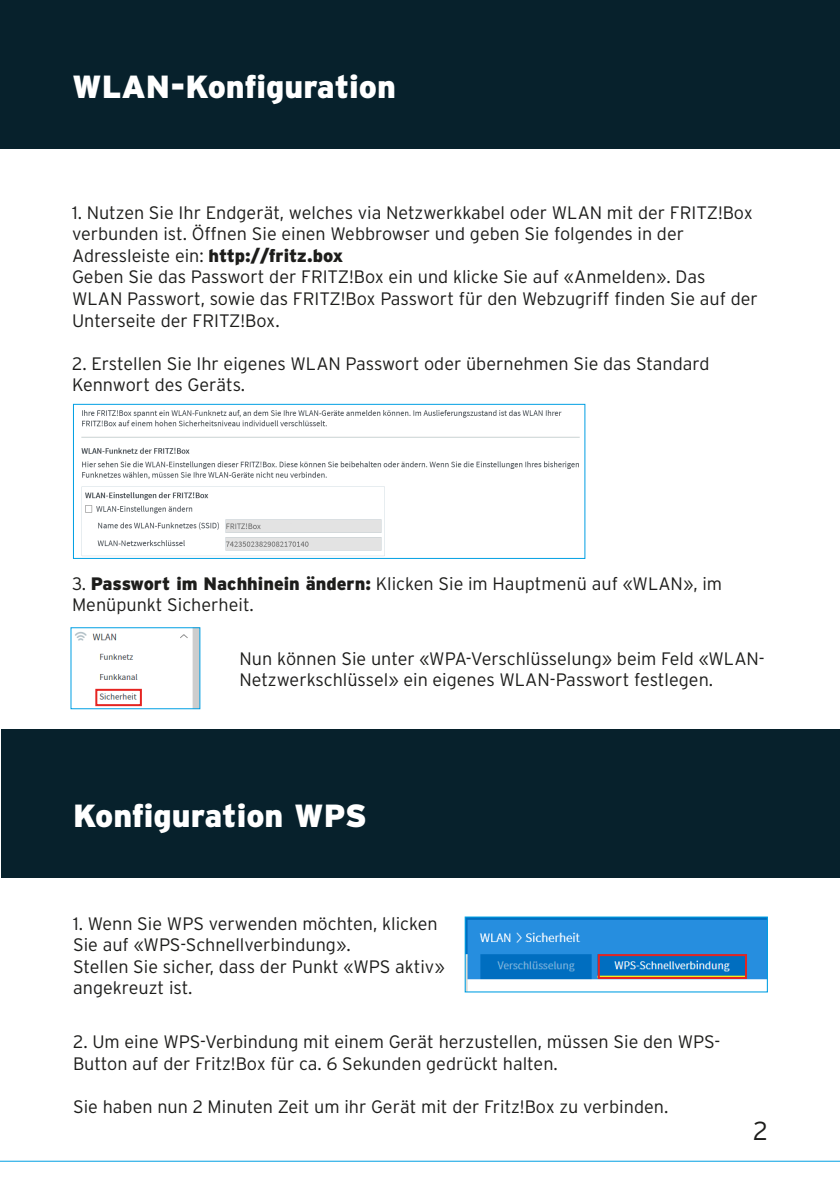
<style>
.page{position:relative;width:840px;height:1191px;background:#fff}
.page>*{position:absolute;margin:0;border:0;box-sizing:border-box;transform-origin:0 0}
.t1{font:900 32px "Interstate";color:#fff}
.t2{font:300 26px "Interstate";color:#1d1d1b}
.t3{font:300 18px/21.6px "Interstate";color:#1d1d1b}
.s1{font-weight:900}
</style>
<div class="page">
<hr style="left:0;top:1160px;width:839px;height:1px;background:#009fe3">
<div style="left:0;top:0;width:839px;height:149px;background:#07212c"></div>
<img style="left:75px;top:629px;width:123px;height:78px">
<div style="left:95px;top:689px;width:47px;height:17px;border:2px solid #e52421"></div>
<img style="left:81px;top:410px;width:499px;height:146px">
<div style="left:73px;top:404px;width:512px;height:155px;border:1px solid #009fe3"></div>
<div style="left:262px;top:520px;width:27px;height:10px;background:#e3e3e3"></div>
<img style="left:466px;top:918px;width:299px;height:72px">
<div style="left:464px;top:916px;width:303px;height:76px;border:1px solid #009fe3"></div>
<div style="left:597px;top:954px;width:149px;height:25px;border:2px solid #e52421"></div>
<div style="left:1px;top:729px;width:838px;height:149px;background:#07212c"></div>
<p class="t1" style="left:72px;top:68px;width:325px">WLAN-Konfiguration</p>
<p class="t3" style="left:72px;top:201px;width:681px">1. Nutzen Sie Ihr Endgerät, welches via Netzwerkkabel oder WLAN mit der FRITZ!Box</p>
<p class="t3" style="left:72px;top:223px;width:613px">verbunden ist. Öffnen Sie einen Webbrowser und geben Sie folgendes in der<br>Adressleiste ein: <span class="s1">http://fritz.box</span></p>
<p class="t3" style="left:72px;top:266px;width:687px">Geben Sie das Passwort der FRITZ!Box ein und klicke Sie auf «Anmelden». Das<br>WLAN Passwort, sowie das FRITZ!Box Passwort für den Webzugriff finden Sie auf der<br>Unterseite der FRITZ!Box.</p>
<p class="t3" style="left:72px;top:352px;width:638px">2. Erstellen Sie Ihr eigenes WLAN Passwort oder übernehmen Sie das Standard</p>
<p class="t3" style="left:72px;top:374px;width:174px">Kennwort des Geräts.</p>
<p class="t3" style="left:72px;top:572px;width:651px">3. <span class="s1">Passwort im Nachhinein ändern:</span> Klicken Sie im Hauptmenü auf «WLAN», im<br>Menüpunkt Sicherheit.</p>
<p class="t3" style="left:239px;top:647px;width:526px">Nun können Sie unter «WPA-Verschlüsselung» beim Feld «WLAN-<br>Netzwerkschlüssel» ein eigenes WLAN-Passwort festlegen.</p>
<p class="t1" style="left:73px;top:797px;width:295px">Konfiguration WPS</p>
<p class="t3" style="left:73px;top:912px;width:366px">1. Wenn Sie WPS verwenden möchten, klicken<br>Sie auf «WPS-Schnellverbindung».</p>
<p class="t3" style="left:73px;top:955px;width:373px">Stellen Sie sicher, dass der Punkt «WPS aktiv» angekreuzt ist.</p>
<p class="t3" style="left:73px;top:1030px;width:648px">2. Um eine WPS-Verbindung mit einem Gerät herzustellen, müssen Sie den WPS-<br>Button auf der Fritz!Box für ca. 6 Sekunden gedrückt halten.</p>
<p class="t3" style="left:73px;top:1095px;width:596px">Sie haben nun 2 Minuten Zeit um ihr Gerät mit der Fritz!Box zu verbinden.</p>
<p class="t2" style="left:752px;top:1116px;width:16px">2</p>
</div>
